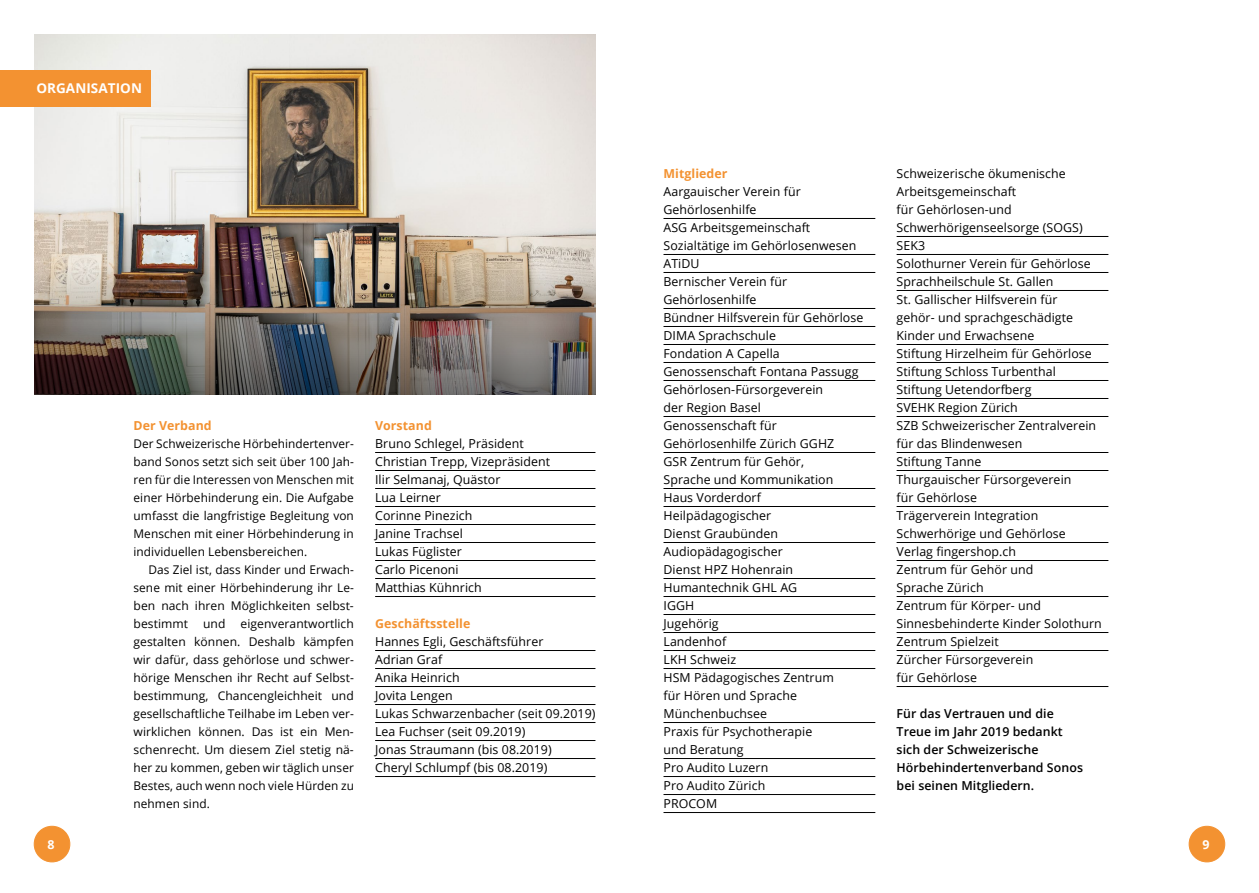
<style>
.page{position:relative;width:1259px;height:893px;background:#fff}
.page>*{position:absolute;margin:0;border:0;box-sizing:border-box;transform-origin:0 0}
.t1{font:700 13.5px "Open Sans";letter-spacing:.005em;color:#fff}
.t2{font:12.3px/18px "Open Sans";letter-spacing:.005em;color:#000}
.t3{font:600 12.3px/18px "Open Sans";letter-spacing:.005em;color:#000}
.t4{font:700 12.3px "Open Sans";letter-spacing:.005em;color:#f39231}
.t5{font:700 12.3px "Open Sans";color:#fff}
.t6{font:12px/18px "Open Sans";letter-spacing:.005em;color:#000;text-align:justify}
</style>
<div class="page">
<div style="left:34px;top:826px;width:36px;height:36px;background:#f39231;border-radius:50%"></div>
<div style="left:34px;top:826px;width:36px;height:36px;border:1px solid #f39231;border-radius:50%"></div>
<div style="left:1189px;top:826px;width:35px;height:36px;background:#f39231;border-radius:50%"></div>
<div style="left:1189px;top:826px;width:36px;height:36px;border:1px solid #f39231;border-radius:50%"></div>
<img style="left:34px;top:34px;width:561px;height:87px">
<hr style="left:663px;top:218px;width:212px;height:1px;background:#000">
<hr style="left:663px;top:254px;width:212px;height:1px;background:#000">
<hr style="left:663px;top:272px;width:212px;height:1px;background:#000">
<hr style="left:663px;top:308px;width:212px;height:1px;background:#000">
<hr style="left:663px;top:326px;width:212px;height:1px;background:#000">
<hr style="left:663px;top:344px;width:212px;height:1px;background:#000">
<hr style="left:663px;top:362px;width:212px;height:1px;background:#000">
<hr style="left:663px;top:380px;width:212px;height:1px;background:#000">
<hr style="left:663px;top:416px;width:212px;height:1px;background:#000">
<hr style="left:663px;top:452px;width:212px;height:1px;background:#000">
<hr style="left:663px;top:488px;width:212px;height:1px;background:#000">
<hr style="left:663px;top:506px;width:212px;height:1px;background:#000">
<hr style="left:663px;top:542px;width:212px;height:1px;background:#000">
<hr style="left:663px;top:578px;width:212px;height:1px;background:#000">
<hr style="left:663px;top:596px;width:212px;height:1px;background:#000">
<hr style="left:663px;top:614px;width:212px;height:1px;background:#000">
<hr style="left:663px;top:632px;width:212px;height:1px;background:#000">
<hr style="left:663px;top:650px;width:212px;height:1px;background:#000">
<hr style="left:663px;top:668px;width:212px;height:1px;background:#000">
<hr style="left:663px;top:722px;width:212px;height:1px;background:#000">
<hr style="left:663px;top:758px;width:212px;height:1px;background:#000">
<hr style="left:663px;top:776px;width:212px;height:1px;background:#000">
<hr style="left:663px;top:794px;width:212px;height:1px;background:#000">
<hr style="left:663px;top:812px;width:212px;height:1px;background:#000">
<hr style="left:896px;top:236px;width:212px;height:1px;background:#000">
<hr style="left:896px;top:254px;width:212px;height:1px;background:#000">
<hr style="left:896px;top:272px;width:212px;height:1px;background:#000">
<hr style="left:896px;top:290px;width:212px;height:1px;background:#000">
<hr style="left:896px;top:344px;width:212px;height:1px;background:#000">
<hr style="left:896px;top:362px;width:212px;height:1px;background:#000">
<hr style="left:896px;top:380px;width:212px;height:1px;background:#000">
<hr style="left:896px;top:398px;width:212px;height:1px;background:#000">
<hr style="left:896px;top:416px;width:212px;height:1px;background:#000">
<hr style="left:896px;top:452px;width:212px;height:1px;background:#000">
<hr style="left:896px;top:470px;width:212px;height:1px;background:#000">
<hr style="left:896px;top:506px;width:212px;height:1px;background:#000">
<hr style="left:896px;top:542px;width:212px;height:1px;background:#000">
<hr style="left:896px;top:560px;width:212px;height:1px;background:#000">
<hr style="left:896px;top:596px;width:212px;height:1px;background:#000">
<hr style="left:896px;top:632px;width:212px;height:1px;background:#000">
<hr style="left:896px;top:650px;width:212px;height:1px;background:#000">
<hr style="left:896px;top:686px;width:212px;height:1px;background:#000">
<hr style="left:375px;top:452px;width:220px;height:1px;background:#000">
<hr style="left:375px;top:470px;width:220px;height:1px;background:#000">
<hr style="left:375px;top:488px;width:220px;height:1px;background:#000">
<hr style="left:375px;top:506px;width:220px;height:1px;background:#000">
<hr style="left:375px;top:524px;width:220px;height:1px;background:#000">
<hr style="left:375px;top:542px;width:220px;height:1px;background:#000">
<hr style="left:375px;top:560px;width:220px;height:1px;background:#000">
<hr style="left:375px;top:578px;width:220px;height:1px;background:#000">
<hr style="left:375px;top:596px;width:220px;height:1px;background:#000">
<hr style="left:375px;top:650px;width:220px;height:1px;background:#000">
<hr style="left:375px;top:668px;width:220px;height:1px;background:#000">
<hr style="left:375px;top:686px;width:220px;height:1px;background:#000">
<hr style="left:375px;top:704px;width:220px;height:1px;background:#000">
<hr style="left:375px;top:722px;width:220px;height:1px;background:#000">
<hr style="left:375px;top:740px;width:220px;height:1px;background:#000">
<hr style="left:375px;top:758px;width:220px;height:1px;background:#000">
<hr style="left:375px;top:776px;width:220px;height:1px;background:#000">
<img style="left:34px;top:121px;width:561px;height:273px">
<div style="left:0;top:70px;width:151px;height:36px;background:#f39231"></div>
<p class="t1" style="left:36px;top:79px;width:107px">ORGANISATION</p>
<p class="t4" style="left:134px;top:417px;width:80px">Der Verband</p>
<p class="t6" style="left:134px;top:434px;width:222px">Der Schweizerische Hörbehindertenver&shy;band Sonos setzt sich seit über 100 Jah&shy;ren für die Interessen von Menschen mit einer Hörbehinderung ein. Die Aufgabe umfasst die langfristige Begleitung von Menschen mit einer Hörbehinderung in individuellen Lebensbereichen.</p>
<p class="t6" style="left:134px;top:560px;width:222px;text-indent:15px">Das Ziel ist, dass Kinder und Erwach&shy;sene mit einer Hörbehinderung ihr Le&shy;ben nach ihren Möglichkeiten selbst&shy;bestimmt</p>
<p class="t6" style="left:134px;top:614px;width:222px;text-indent:107px">eigenverantwortlich gestalten können. Deshalb kämpfen wir dafür, dass gehörlose und schwer&shy;hörige Menschen ihr Recht auf Selbst&shy;bestimmung, Chancengleichheit und gesellschaftliche Teilhabe im Leben ver&shy;wirklichen können. Das ist ein Men&shy;schenrecht. Um diesem Ziel stetig nä&shy;her zu kommen, geben wir täglich unser Bestes, auch wenn noch viele Hürden zu nehmen sind.</p>
<p class="t6" style="left:203px;top:614px;width:24px">und</p>
<p class="t4" style="left:375px;top:417px;width:58px">Vorstand</p>
<p class="t2" style="left:375px;top:434px;width:177px">Bruno Schlegel, Präsident<br>Christian Trepp, Vizepräsident<br>Ilir Selmanaj, Quästor<br>Lua Leirner<br>Corinne Pinezich<br>Janine Trachsel<br>Lukas Füglister<br>Carlo Picenoni<br>Matthias Kühnrich</p>
<p class="t4" style="left:375px;top:615px;width:97px">Geschäftsstelle</p>
<p class="t2" style="left:375px;top:632px;width:222px">Hannes Egli, Geschäftsführer<br>Adrian Graf<br>Anika Heinrich<br>Jovita Lengen<br>Lukas Schwarzenbacher (seit 09.2019)<br>Lea Fuchser (seit 09.2019)<br>Jonas Straumann (bis 08.2019)<br>Cheryl Schlumpf (bis 08.2019)</p>
<p class="t4" style="left:663px;top:165px;width:65px">Mitglieder</p>
<p class="t2" style="left:663px;top:182px;width:201px">Aargauischer Verein für<br>Gehörlosenhilfe<br>ASG Arbeitsgemeinschaft<br>Sozialtätige im Gehörlosenwesen<br>ATiDU<br>Bernischer Verein für<br>Gehörlosenhilfe<br>Bündner Hilfsverein für Gehörlose<br>DIMA Sprachschule<br>Fondation A Capella<br>Genossenschaft Fontana Passugg<br>Gehörlosen-Fürsorgeverein<br>der Region Basel<br>Genossenschaft für<br>Gehörlosenhilfe Zürich GGHZ<br>GSR Zentrum für Gehör,<br>Sprache und Kommunikation<br>Haus Vorderdorf<br>Heilpädagogischer<br>Dienst Graubünden<br>Audiopädagogischer<br>Dienst HPZ Hohenrain<br>Humantechnik GHL AG<br>IGGH<br>Jugehörig<br>Landenhof<br>LKH Schweiz<br>HSM Pädagogisches Zentrum<br>für Hören und Sprache<br>Münchenbuchsee<br>Praxis für Psychotherapie<br>und Beratung<br>Pro Audito Luzern<br>Pro Audito Zürich<br>PROCOM</p>
<p class="t2" style="left:896px;top:164px;width:207px">Schweizerische ökumenische<br>Arbeitsgemeinschaft<br>für Gehörlosen-und<br>Schwerhörigenseelsorge (SOGS)<br>SEK3<br>Solothurner Verein für Gehörlose<br>Sprachheilschule St. Gallen<br>St. Gallischer Hilfsverein für<br>gehör- und sprachgeschädigte<br>Kinder und Erwachsene<br>Stiftung Hirzelheim für Gehörlose<br>Stiftung Schloss Turbenthal<br>Stiftung Uetendorfberg<br>SVEHK Region Zürich<br>SZB Schweizerischer Zentralverein für das Blindenwesen<br>Stiftung Tanne<br>Thurgauischer Fürsorgeverein<br>für Gehörlose<br>Trägerverein Integration<br>Schwerhörige und Gehörlose<br>Verlag fingershop.ch<br>Zentrum für Gehör und<br>Sprache Zürich<br>Zentrum für Körper- und<br>Sinnesbehinderte Kinder Solothurn<br>Zentrum Spielzeit<br>Zürcher Fürsorgeverein<br>für Gehörlose</p>
<p class="t3" style="left:896px;top:704px;width:188px">Für das Vertrauen und die<br>Treue im Jahr 2019 bedankt sich der Schweizerische<br>Hörbehindertenverband Sonos bei seinen Mitgliedern.</p>
<p class="t5" style="left:48px;top:836px;width:9px">8</p>
<p class="t5" style="left:1202px;top:836px;width:9px">9</p>
</div>
